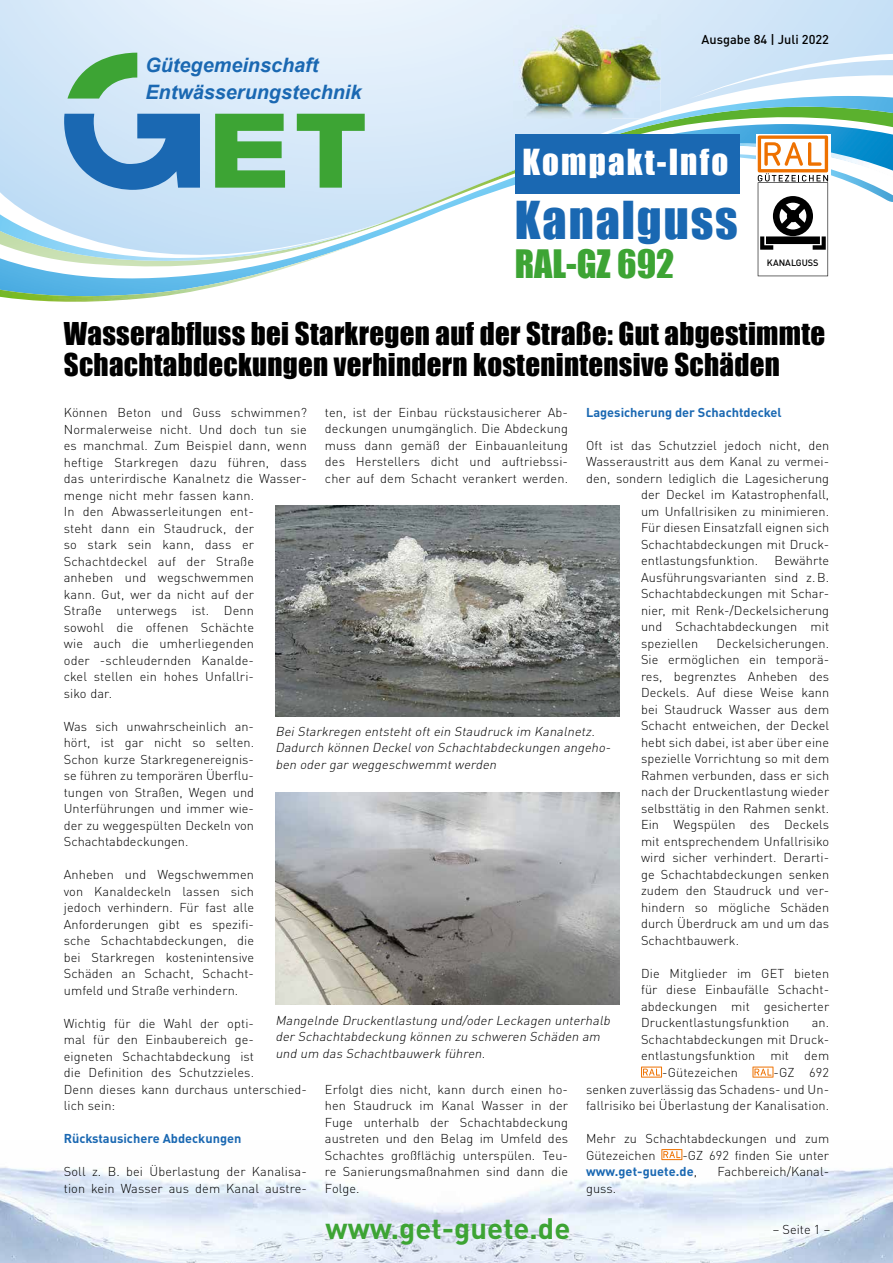
<style>
.page{position:relative;width:893px;height:1263px;background:#fff}
.page>*{position:absolute;margin:0;border:0;box-sizing:border-box;transform-origin:0 0}
.t1{font:48px "Impact";letter-spacing:.04em;color:#1a68b2}
.t2{font:36px "Impact";color:#3da434}
.t3{font:33px "Impact";letter-spacing:.065em;color:#fff}
.t4{font:700 29.25px "DINOT";color:#3da434}
.t5{font:28.8px/31.5px "Impact";letter-spacing:.01em;color:#000}
.t6{font:italic 700 19.8px/26.4px "Arial";color:#1a68b2}
.t7{font:300 12.75px/16.5px "DINOT";letter-spacing:.01em;color:#000;text-align:justify}
.t8{font:italic 300 12.75px/16.5px "DINOT";color:#000}
.t9{font:700 12.75px "DINOT";color:#1a68b2}
.t10{font:500 12.75px "DINOT";color:#000}
.t11{font:500 9.15px "DIN Pro";color:#000}
.s1{font-weight:700;color:#1a68b2}
</style>
<div class="page">
<img style="left:0;top:1167px;width:448px;height:96px">
<svg style="left:448px;top:1149px;width:445px;height:114px"></svg>
<img style="left:0;top:267px;width:289px;height:35px">
<img style="left:0;top:107px;width:893px;height:160px">
<img style="left:0;top:214px;width:392px;height:48px">
<img style="left:478px;top:96px;width:415px;height:89px">
<svg style="left:688px;top:40px;width:205px;height:60px"></svg>
<img style="left:514px;top:15px;width:147px;height:103px">
<svg style="left:215px;top:114px;width:70px;height:74px;background:#60b361"></svg>
<svg style="left:297px;top:114px;width:68px;height:74px;background:#8cc79a"></svg>
<svg style="left:64px;top:114px;width:136px;height:76px;background:#5994ca"></svg>
<svg style="left:67px;top:53px;width:70px;height:46px;background:#7fc189"></svg>
<div style="left:515px;top:134px;width:224px;height:60px;background:#1a68b2"></div>
<svg style="left:756px;top:134px;width:75px;height:143px"></svg>
<svg style="left:758px;top:135px;width:70px;height:141px"></svg>
<svg style="left:641px;top:1066px;width:21px;height:11px"></svg>
<svg style="left:752px;top:1066px;width:21px;height:11px"></svg>
<svg style="left:661px;top:1149px;width:21px;height:11px"></svg>
<img style="left:275px;top:505px;width:345px;height:211px">
<img style="left:275px;top:792px;width:345px;height:213px">
<h3 class="t6" style="left:145px;top:53px;width:218px">Gütegemeinschaft<br>Entwässerungstechnik</h3>
<p class="t10" style="left:701px;top:31px;width:129px">Ausgabe 84 | Juli 2022</p>
<h3 class="t3" style="left:522px;top:137px;width:207px">Kompakt-Info</h3>
<h1 class="t1" style="left:515px;top:182px;width:224px">Kanalguss</h1>
<h2 class="t2" style="left:515px;top:236px;width:161px">RAL-GZ 692</h2>
<p class="t11" style="left:767px;top:255px;width:53px">KANALGUSS</p>
<h3 class="t5" style="left:64px;top:317px;width:763px">Wasserabfluss bei Starkregen auf der Straße: Gut abgestimmte<br>Schachtabdeckungen verhindern kostenintensive Schäden</h3>
<p class="t7" style="left:64px;top:404px;width:245px;text-align:left">Können Beton und Guss schwimmen?<br>Normalerweise nicht. Und doch tun sie es manchmal. Zum Beispiel dann, wenn heftige Starkregen dazu führen, dass das unterirdische Kanalnetz die Wasser&shy;menge nicht mehr fassen kann.<br>In den Abwasserleitungen ent-<br>steht dann ein Staudruck, der<br>so stark sein kann, dass er<br>Schachtdeckel auf der Straße<br>anheben und wegschwemmen<br>kann. Gut, wer da nicht auf der<br>Straße unterwegs ist. Denn<br>sowohl die offenen Schächte<br>wie auch die umherliegenden<br>oder -schleudernden Kanalde-<br>ckel stellen ein hohes Unfallri-<br>siko dar.</p>
<p class="t7" style="left:64px;top:718px;width:192px">Was sich unwahrscheinlich an&shy;hört, ist gar nicht so selten.<br>Schon kurze Starkregenereignis&shy;se führen zu temporären Überflu&shy;tungen von Straßen, Wegen und Unterführungen und immer wie&shy;der zu weggespülten Deckeln von Schachtabdeckungen.</p>
<p class="t7" style="left:64px;top:866px;width:192px">Anheben und Wegschwemmen von Kanaldeckeln lassen sich jedoch verhindern. Für fast alle Anforderungen gibt es spezifi&shy;sche Schachtabdeckungen, die bei Starkregen kostenintensive Schäden an Schacht, Schacht&shy;umfeld und Straße verhindern.</p>
<p class="t7" style="left:64px;top:1014px;width:245px;text-align:left">Wichtig für die Wahl der opti-<br>mal für den Einbaubereich ge-<br>eigneten Schachtabdeckung ist<br>die Definition des Schutzzieles.<br>Denn dieses kann durchaus unterschied&shy;lich sein:</p>
<p class="t9" style="left:64px;top:1130px;width:179px">Rückstausichere Abdeckungen</p>
<p class="t7" style="left:64px;top:1163px;width:245px">Soll z. B. bei Überlastung der Kanalisa&shy;tion kein Wasser aus dem Kanal austre-</p>
<p class="t9" style="left:586px;top:404px;width:197px">Lagesicherung der Schachtdeckel</p>
<p class="t7" style="left:586px;top:437px;width:245px">Oft ist das Schutzziel jedoch nicht, den</p>
<p class="t7" style="left:586px;top:453px;width:245px">Wasseraustritt aus dem Kanal zu vermei-</p>
<p class="t7" style="left:586px;top:470px;width:245px">den, sondern lediglich die Lagesicherung</p>
<p class="t7" style="left:641px;top:486px;width:190px">der Deckel im Katastrophenfall,</p>
<p class="t7" style="left:641px;top:503px;width:190px">um Unfallrisiken zu minimieren.</p>
<p class="t7" style="left:641px;top:519px;width:190px">Für diesen Einsatzfall eignen sich</p>
<p class="t7" style="left:641px;top:536px;width:190px">Schachtabdeckungen mit Druck-</p>
<p class="t7" style="left:641px;top:552px;width:119px">entlastungsfunktion.</p>
<p class="t7" style="left:325px;top:404px;width:245px">ten, ist der Einbau rückstausicherer Ab&shy;deckungen unumgänglich. Die Abdeckung muss dann gemäß der Einbauanleitung des Herstellers dicht und auftriebssi&shy;cher auf dem Schacht verankert werden.</p>
<p class="t7" style="left:641px;top:552px;width:190px;text-indent:134px">Bewährte Ausführungsvarianten sind z.B.<br>Schachtabdeckungen mit Schar&shy;nier, mit Renk-/Deckelsicherung und Schachtabdeckungen mit speziellen</p>
<p class="t7" style="left:641px;top:635px;width:190px;text-indent:75px">Deckelsicherungen.<br>Sie ermöglichen ein temporä&shy;res, begrenztes Anheben des Deckels. Auf diese Weise kann bei Staudruck Wasser aus dem Schacht entweichen, der Deckel hebt sich dabei, ist aber über eine spezielle Vorrichtung so mit dem Rahmen verbunden, dass er sich nach der Druckentlastung wieder selbsttätig in den Rahmen senkt.<br>Ein Wegspülen des Deckels mit entsprechendem Unfallrisiko wird sicher verhindert. Derarti&shy;ge Schachtabdeckungen senken zudem den Staudruck und ver&shy;hindern so mögliche Schäden durch Überdruck am und um das Schachtbauwerk.</p>
<p class="t7" style="left:641px;top:965px;width:190px">Die Mitglieder im GET bieten für diese Einbaufälle Schacht&shy;abdeckungen mit gesicherter Druckentlastungsfunktion</p>
<p class="t8" style="left:275px;top:723px;width:340px">Bei Starkregen entsteht oft ein Staudruck im Kanalnetz.<br>Dadurch können Deckel von Schachtabdeckungen angeho&shy;ben oder gar weggeschwemmt werden</p>
<p class="t8" style="left:275px;top:1012px;width:339px">Mangelnde Druckentlastung und/oder Leckagen unterhalb der Schachtabdeckung können zu schweren Schäden am und um das Schachtbauwerk führen.</p>
<p class="t7" style="left:812px;top:1014px;width:19px">an.</p>
<p class="t7" style="left:641px;top:1031px;width:190px">Schachtabdeckungen mit Druck-</p>
<p class="t7" style="left:641px;top:1047px;width:190px">entlastungsfunktion mit dem</p>
<p class="t7" style="left:662px;top:1064px;width:77px">-Gütezeichen</p>
<p class="t7" style="left:586px;top:1064px;width:245px;text-indent:188px">-GZ 692 senken zuverlässig das Schadens- und Un&shy;fallrisiko bei Überlastung der Kanalisation.</p>
<p class="t7" style="left:586px;top:1130px;width:245px">Mehr zu Schachtabdeckungen und zum<br>Gütezeichen</p>
<p class="t7" style="left:325px;top:1080px;width:245px">Erfolgt dies nicht, kann durch einen ho&shy;hen Staudruck im Kanal Wasser in der Fuge unterhalb der Schachtabdeckung austreten und den Belag im Umfeld des Schachtes großflächig unterspülen. Teu&shy;re Sanierungsmaßnahmen sind dann die Folge.</p>
<p class="t7" style="left:586px;top:1147px;width:245px;text-indent:96px">-GZ 692 finden Sie unter <span class="s1">www.get-guete.de</span>,</p>
<p class="t7" style="left:717px;top:1163px;width:113px">Fachbereich/Kanal-</p>
<p class="t7" style="left:586px;top:1180px;width:32px">guss.</p>
<h3 class="t4" style="left:325px;top:1209px;width:246px">www.get-guete.de</h3>
<p class="t7" style="left:773px;top:1221px;width:59px">– Seite 1 –</p>
</div>
